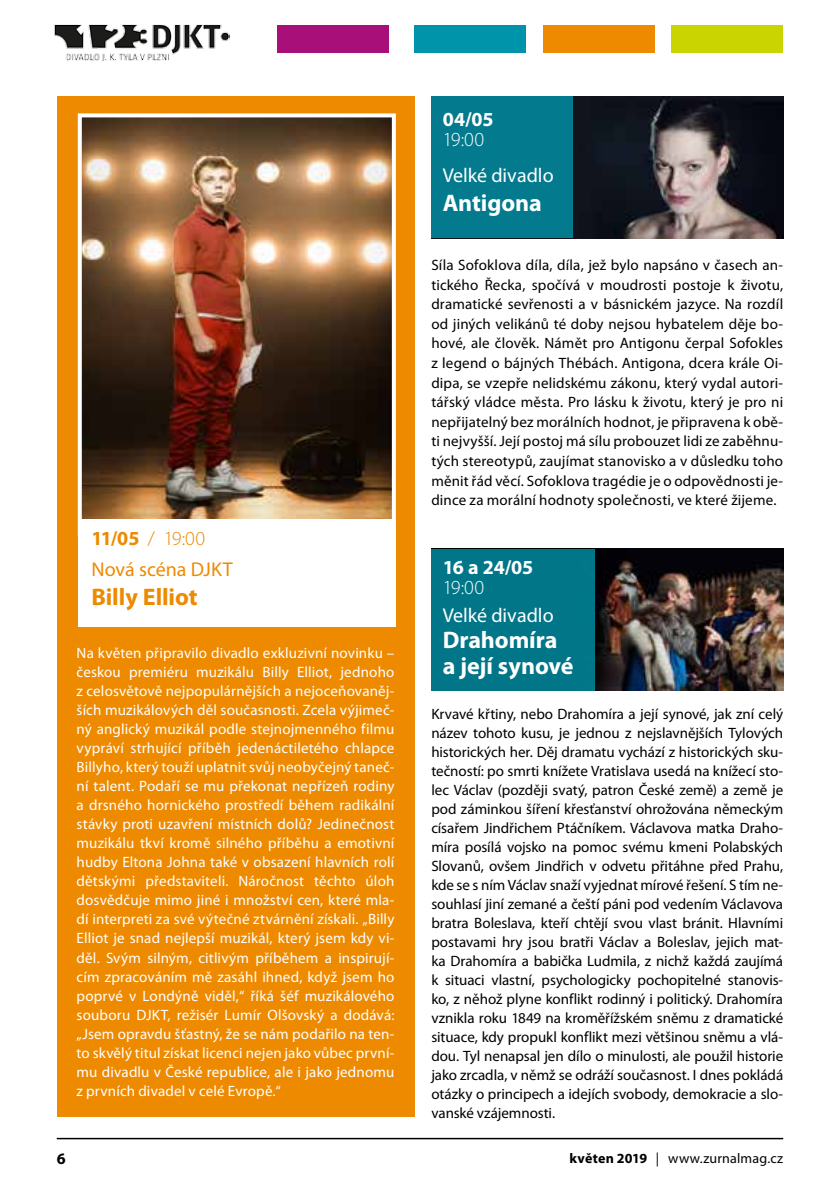
<style>
.page{position:relative;width:840px;height:1191px;background:#fff}
.page>*{position:absolute;margin:0;border:0;box-sizing:border-box;transform-origin:0 0}
.t1{font:700 24px/26px "Myriad Pro";letter-spacing:-.005em;color:#fff}
.t2{font:700 24px "Myriad Pro";letter-spacing:-.005em;color:#ee8a00}
.t3{font:20px "Myriad Pro";color:#fff}
.t4{font:20px/30.6px "Myriad Pro";color:#ee8a00}
.t5{font:700 20px "Myriad Pro";color:#fff}
.t6{font:300 20px "Myriad Pro";letter-spacing:-.03em;color:#fff}
.t7{font:700 16px "Myriad Pro";color:#000}
.t8{font:15px/19px "Myriad Pro";letter-spacing:.005em;color:#000;text-align:justify}
.t9{font:15px/19px "Myriad Pro";letter-spacing:.01em;color:#fff;text-align:justify}
.t10{font:14px "Myriad Pro";letter-spacing:.01em;color:#000}
.s1{font-weight:700}
.s2{font-weight:300}
</style>
<div class="page">
<hr style="left:57px;top:1137px;width:725px;height:2px;background:#000">
<div style="left:414px;top:25px;width:111px;height:27px;background:#0094aa"></div>
<div style="left:277px;top:25px;width:112px;height:27px;background:#a80f79"></div>
<div style="left:542px;top:25px;width:112px;height:27px;background:#ee8a00"></div>
<div style="left:671px;top:25px;width:111px;height:27px;background:#cad400"></div>
<img style="left:54px;top:24px;width:175px;height:37px">
<div style="left:57px;top:96px;width:357px;height:1021px;background:#ee8a00"></div>
<img style="left:83px;top:118px;width:307px;height:401px">
<div style="left:78px;top:113px;width:317px;height:423px;border:4px solid #fff"></div>
<img style="left:573px;top:96px;width:209px;height:142px">
<div style="left:431px;top:96px;width:142px;height:142px;background:#037a8d"></div>
<div style="left:78px;top:519px;width:317px;height:107px;background:#fff"></div>
<img style="left:594px;top:549px;width:188px;height:141px">
<div style="left:431px;top:549px;width:163px;height:141px;background:#007688"></div>
<h2 class="t5" style="left:442px;top:106px;width:52px">04/05</h2>
<h2 class="t6" style="left:442px;top:127px;width:43px">19:00</h2>
<h2 class="t3" style="left:442px;top:163px;width:112px">Velké divadlo</h2>
<h1 class="t1" style="left:442px;top:189px;width:101px">Antigona</h1>
<h2 class="t4" style="left:91px;top:523px;width:143px"><span class="s1">11/05</span> <span class="s2">/ 19:00<br></span>Nová scéna DJKT</h2>
<h1 class="t2" style="left:91px;top:581px;width:108px">Billy Elliot</h1>
<p class="t9" style="left:77px;top:643px;width:319px">Na květen připravilo divadlo exkluzivní novinku – českou premiéru muzikálu Billy Elliot, jednoho z celosvětově nejpopulárnějších a nejoceňovaněj&shy;ších muzikálových děl současnosti. Zcela výjimeč&shy;ný anglický muzikál podle stejnojmenného filmu vypráví strhující příběh jedenáctiletého chlapce Billyho, který touží uplatnit svůj neobyčejný taneč&shy;ní talent. Podaří se mu překonat nepřízeň rodiny a drsného hornického prostředí během radikální stávky proti uzavření místních dolů? Jedinečnost muzikálu tkví kromě silného příběhu a emotivní hudby Eltona Johna také v obsazení hlavních rolí dětskými představiteli. Náročnost těchto úloh dosvědčuje mimo jiné i množství cen, které mla&shy;dí interpreti za své výtečné ztvárnění získali. „Billy Elliot je snad nejlepší muzikál, který jsem kdy vi&shy;děl. Svým silným, citlivým příběhem a inspirují&shy;cím zpracováním mě zasáhl ihned, když jsem ho poprvé v Londýně viděl,“ říká šéf muzikálového souboru DJKT, režisér Lumír Olšovský a dodává: „Jsem opravdu šťastný, že se nám podařilo na ten&shy;to skvělý titul získat licenci nejen jako vůbec první&shy;mu divadlu v České republice, ale i jako jednomu z prvních divadel v celé Evropě.“</p>
<p class="t8" style="left:431px;top:255px;width:353px;line-height:19.6px">Síla Sofoklova díla, díla, jež bylo napsáno v časech an&shy;tického Řecka, spočívá v moudrosti postoje k životu, dramatické sevřenosti a v básnickém jazyce. Na rozdíl od jiných velikánů té doby nejsou hybatelem děje bo&shy;hové, ale člověk. Námět pro Antigonu čerpal Sofokles z legend o bájných Thébách. Antigona, dcera krále Oi&shy;dipa, se vzepře nelidskému zákonu, který vydal autori&shy;tářský vládce města. Pro lásku k životu, který je pro ni nepřijatelný bez morálních hodnot, je připravena k obě&shy;ti nejvyšší. Její postoj má sílu probouzet lidi ze zaběhnu&shy;tých stereotypů, zaujímat stanovisko a v důsledku toho měnit řád věcí. Sofoklova tragédie je o odpovědnosti je&shy;dince za morální hodnoty společnosti, ve které žijeme.</p>
<h2 class="t5" style="left:442px;top:554px;width:92px">16 a 24/05</h2>
<h2 class="t6" style="left:442px;top:575px;width:43px">19:00</h2>
<h2 class="t3" style="left:442px;top:603px;width:112px">Velké divadlo</h2>
<h1 class="t1" style="left:442px;top:626px;width:132px">Drahomíra a její synové</h1>
<p class="t8" style="left:431px;top:704px;width:353px">Krvavé křtiny, nebo Drahomíra a její synové, jak zní celý název tohoto kusu, je jednou z nejslavnějších Tylových historických her. Děj dramatu vychází z historických sku&shy;tečností: po smrti knížete Vratislava usedá na knížecí sto&shy;lec Václav (později svatý, patron České země) a země je pod záminkou šíření křesťanství ohrožována německým císařem Jindřichem Ptáčníkem. Václavova matka Draho&shy;míra posílá vojsko na pomoc svému kmeni Polabských Slovanů, ovšem Jindřich v odvetu přitáhne před Prahu, kde se s ním Václav snaží vyjednat mírové řešení. S tím ne&shy;souhlasí jiní zemané a čeští páni pod vedením Václavova bratra Boleslava, kteří chtějí svou vlast bránit. Hlavními postavami hry jsou bratři Václav a Boleslav, jejich mat&shy;ka Drahomíra a babička Ludmila, z nichž každá zaujímá k situaci vlastní, psychologicky pochopitelné stanovis&shy;ko, z něhož plyne konflikt rodinný i politický. Drahomíra vznikla roku 1849 na kroměřížském sněmu z dramatické situace, kdy propukl konflikt mezi většinou sněmu a vlá&shy;dou. Tyl nenapsal jen dílo o minulosti, ale použil historie jako zrcadla, v němž se odráží současnost. I dnes pokládá otázky o principech a idejích svobody, demokracie a slo&shy;vanské vzájemnosti.</p>
<p class="t7" style="left:57px;top:1148px;width:10px">6</p>
<p class="t10" style="left:569px;top:1149px;width:215px"><span class="s1">květen 2019</span> | www.zurnalmag.cz</p>
</div>
